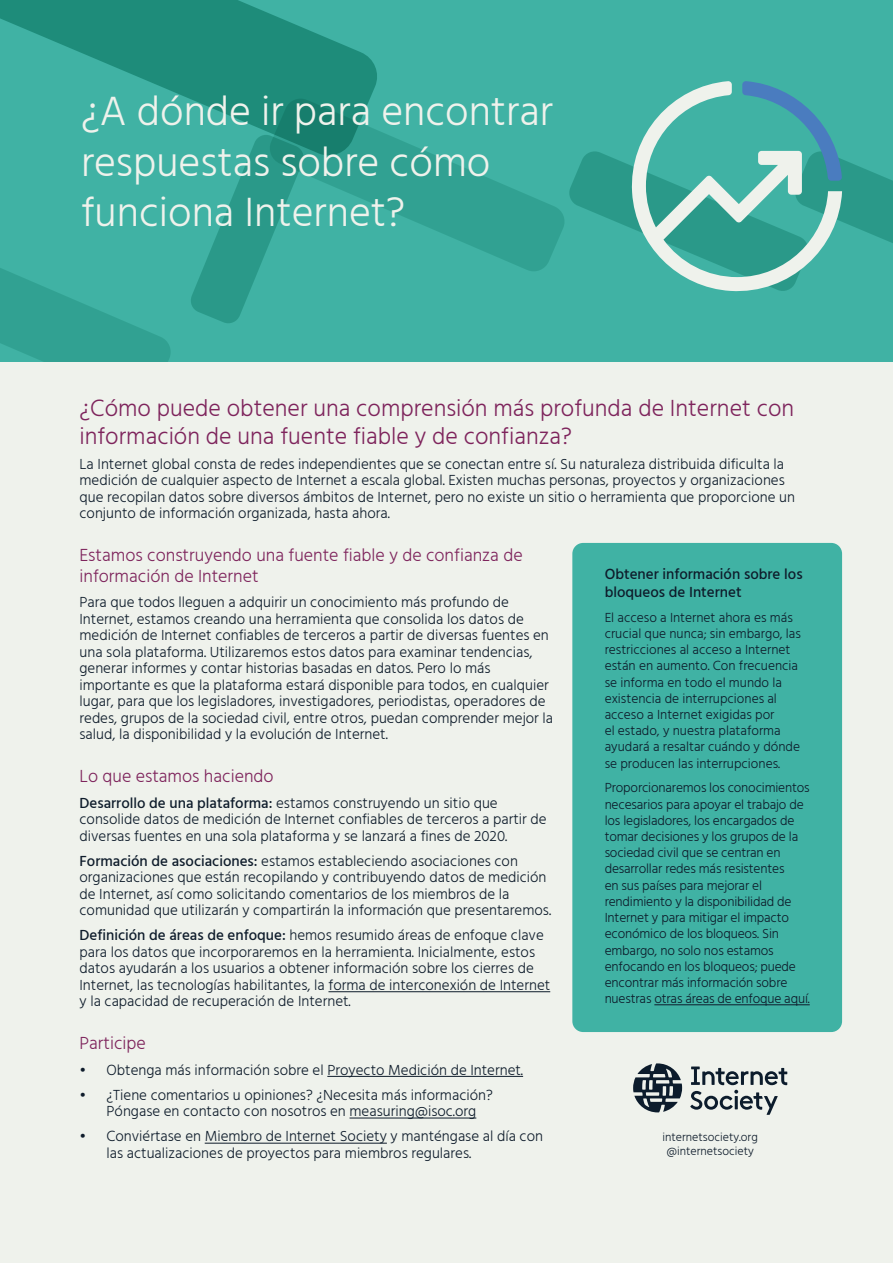
<style>
.page{position:relative;width:893px;height:1263px;background:#eff2ec}
.page>*{position:absolute;margin:0;border:0;box-sizing:border-box;transform-origin:0 0}
.Headline{font:300 42px/50.4px "Hind";color:#eff2ec}
.Sub-Head{font:300 24px/28px "Hind";color:#7e245c}
.Paragraph_Headline{font:300 18px/20.9px "Hind";color:#7e245c}
.Body_Copy{font:300 15px/16.5px "Hind";color:#0e1c2b}
.Sub-Head-2{font:300 15px/16.5px "Hind";color:#0e1c2b}
.Body_Copy-2{font:500 15px/18px "Hind";color:#0e1c2b}
.Side_bar_content{font:300 13.5px/16.2px "Hind";letter-spacing:-.01em;color:#0e1c2b}
.t1{font:300 12px "Hind";color:#0e1c2b}
.s1{font-weight:500}
</style>
<div class="page">
<svg style="left:0;top:0;width:893px;height:361px;background:#39aa9b"></svg>
<svg style="left:629px;top:81px;width:213px;height:213px;fill:#40b2a4"></svg>
<div style="left:572px;top:543px;width:270px;height:489px;background:#40b2a4;border-radius:11px"></div>
<hr style="left:328px;top:991px;width:222px;height:1px;background:#0e1c2b">
<hr style="left:327px;top:1076px;width:196px;height:1px;background:#0e1c2b">
<hr style="left:350px;top:1118px;width:126px;height:1px;background:#0e1c2b">
<hr style="left:205px;top:1143px;width:182px;height:1px;background:#0e1c2b">
<hr style="left:654px;top:1004px;width:156px;height:1px;background:#0e1c2b">
<svg style="left:633px;top:1063px;width:154px;height:52px"></svg>
<p class="Headline" style="left:81px;top:88px;width:473px">¿A dónde ir para encontrar respuestas sobre cómo funciona Internet?</p>
<p class="Sub-Head" style="left:80px;top:395px;width:716px">¿Cómo puede obtener una comprensión más profunda de Internet con información de una fuente fiable y de confianza?</p>
<p class="Sub-Head-2" style="left:80px;top:456px;width:717px">La Internet global consta de redes independientes que se conectan entre sí. Su naturaleza distribuida dificulta la medición de cualquier aspecto de Internet a escala global. Existen muchas personas, proyectos y organizaciones que recopilan datos sobre diversos ámbitos de Internet, pero no existe un sitio o herramienta que proporcione un conjunto de información organizada, hasta ahora.</p>
<p class="Paragraph_Headline" style="left:80px;top:546px;width:445px">Estamos construyendo una fuente fiable y de confianza de información de Internet</p>
<p class="Body_Copy" style="left:80px;top:595px;width:475px">Para que todos lleguen a adquirir un conocimiento más profundo de Internet, estamos creando una herramienta que consolida los datos de medición de Internet confiables de terceros a partir de diversas fuentes en una sola plataforma. Utilizaremos estos datos para examinar tendencias, generar informes y contar historias basadas en datos. Pero lo más importante es que la plataforma estará disponible para todos, en cualquier lugar, para que los legisladores, investigadores, periodistas, operadores de redes, grupos de la sociedad civil, entre otros, puedan comprender mejor la salud, la disponibilidad y la evolución de Internet.</p>
<p class="Paragraph_Headline" style="left:80px;top:767px;width:196px">Lo que estamos haciendo</p>
<p class="Body_Copy" style="left:80px;top:795px;width:469px"><span class="s1">Desarrollo de una plataforma:</span> estamos construyendo un sitio que consolide datos de medición de Internet confiables de terceros a partir de diversas fuentes en una sola plataforma y se lanzará a fines de 2020.</p>
<p class="Body_Copy" style="left:80px;top:853px;width:473px"><span class="s1">Formación de asociaciones:</span> estamos estableciendo asociaciones con organizaciones que están recopilando y contribuyendo datos de medición de Internet, así como solicitando comentarios de los miembros de la comunidad que utilizarán y compartirán la información que presentaremos.</p>
<p class="Body_Copy" style="left:80px;top:928px;width:472px"><span class="s1">Definición de áreas de enfoque:</span> hemos resumido áreas de enfoque clave para los datos que incorporaremos en la herramienta. Inicialmente, estos datos ayudarán a los usuarios a obtener información sobre los cierres de Internet, las tecnologías habilitantes, la forma de interconexión de Internet y la capacidad de recuperación de Internet.</p>
<p class="Paragraph_Headline" style="left:80px;top:1034px;width:68px">Participe</p>
<p class="Body_Copy" style="left:80px;top:1062px;width:445px">• Obtenga más información sobre el Proyecto Medición de Internet.</p>
<p class="Body_Copy" style="left:107px;top:1087px;width:388px;text-indent:-27px">• ¿Tiene comentarios u opiniones? ¿Necesita más información?<br>Póngase en contacto con nosotros en measuring@isoc.org</p>
<p class="Body_Copy" style="left:107px;top:1129px;width:438px;text-indent:-27px">• Conviértase en Miembro de Internet Society y manténgase al día con las actualizaciones de proyectos para miembros regulares.</p>
<p class="Body_Copy-2" style="left:605px;top:566px;width:199px">Obtener información sobre los bloqueos de Internet</p>
<p class="Side_bar_content" style="left:605px;top:610px;width:198px">El acceso a Internet ahora es más crucial que nunca; sin embargo, las restricciones al acceso a Internet están en aumento. Con frecuencia se informa en todo el mundo la existencia de interrupciones al acceso a Internet exigidas por<br>el estado, y nuestra plataforma ayudará a resaltar cuándo y dónde se producen las interrupciones.</p>
<p class="Side_bar_content" style="left:605px;top:781px;width:207px">Proporcionaremos los conocimientos necesarios para apoyar el trabajo de los legisladores, los encargados de tomar decisiones y los grupos de la sociedad civil que se centran en desarrollar redes más resistentes<br>en sus países para mejorar el rendimiento y la disponibilidad de Internet y para mitigar el impacto económico de los bloqueos. Sin embargo, no solo nos estamos enfocando en los bloqueos; puede encontrar más información sobre nuestras otras áreas de enfoque aquí.</p>
<p class="t1" style="left:663px;top:1129px;width:97px">internetsociety.org</p>
<p class="t1" style="left:667px;top:1143px;width:89px">@internetsociety</p>
</div>
